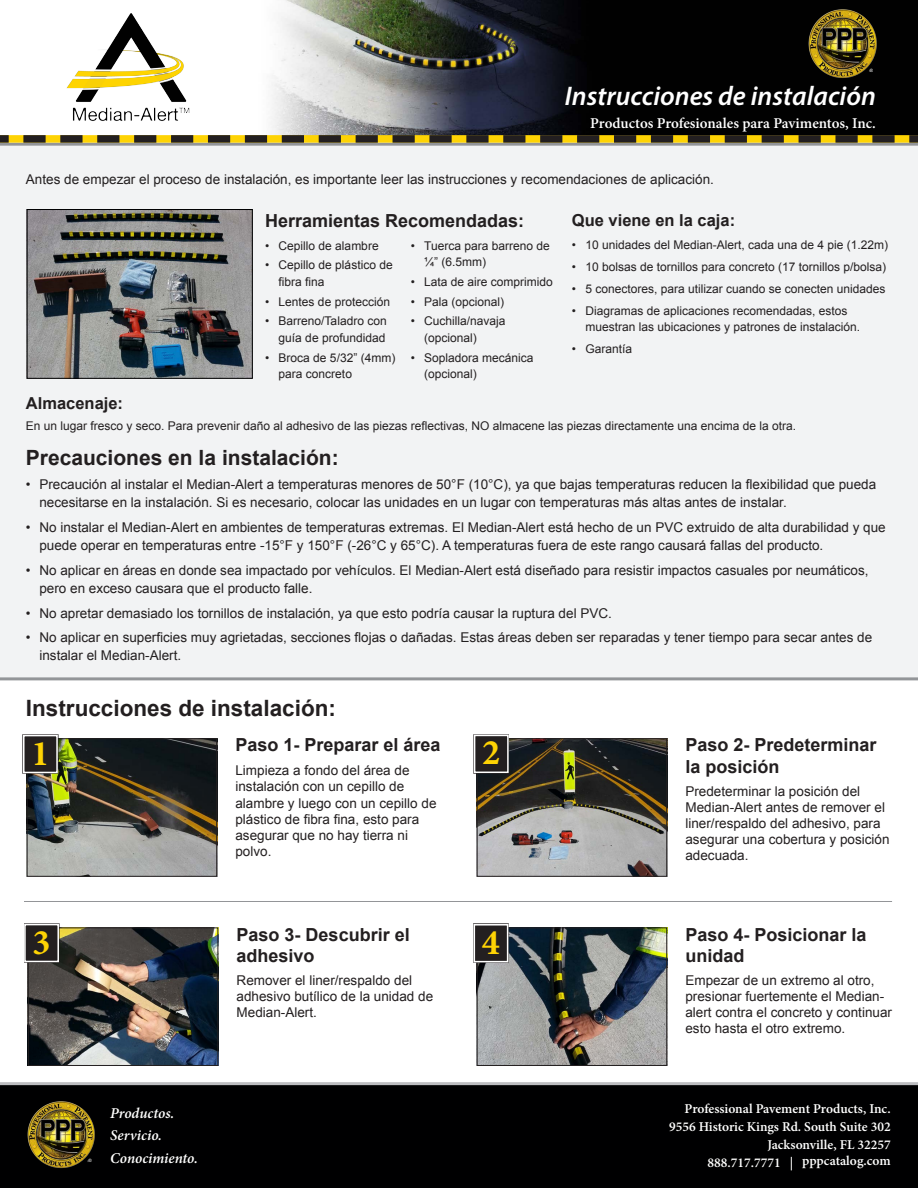
<style>
.page{position:relative;width:918px;height:1188px;background:#fff}
.page>*{position:absolute;margin:0;border:0;box-sizing:border-box;transform-origin:0 0}
.t1{font:700 36px "Minion Pro";color:#fed304}
.t2{font:italic 600 27px "Myriad Pro";color:#fff}
.t3{font:700 22.5px "Arial";color:#231f20}
.t4{font:700 21px "Arial";color:#231f20}
.t5{font:700 18px/21.6px "Arial";color:#231f20}
.t6{font:700 16.5px "Arial";color:#231f20}
.t7{font:600 15px "Minion Pro";color:#fff}
.t8{font:italic 600 15px "Minion Pro";color:#fff}
.t9{font:13.5px/16.2px "Arial";color:#231f20}
.t10{font:600 13.5px "Minion Pro";color:#fff}
.t11{font:12px/16.5px "Arial";color:#231f20}
.t12{font:4.5px "Arial";color:#fff}
</style>
<div class="page">
<img style="left:271px;top:0;width:647px;height:135px">
<div style="left:0;top:1082px;width:918px;height:106px;background:#000001"></div>
<div style="left:0;top:143px;width:918px;height:537px;background:#f2f3f4"></div>
<svg style="left:0;top:135px;width:918px;height:8px;background:#806c1a"></svg>
<img style="left:807px;top:9px;width:70px;height:69px">
<img style="left:27px;top:1101px;width:69px;height:68px">
<img style="left:29px;top:740px;width:186px;height:135px">
<div style="left:27px;top:738px;width:190px;height:139px;border:1px solid #231f20"></div>
<img style="left:479px;top:740px;width:186px;height:135px">
<div style="left:477px;top:738px;width:190px;height:139px;border:1px solid #231f20"></div>
<img style="left:29px;top:211px;width:222px;height:166px">
<div style="left:27px;top:209px;width:226px;height:170px;border:1px solid #000001"></div>
<img style="left:479px;top:930px;width:186px;height:134px">
<div style="left:477px;top:928px;width:190px;height:138px;border:1px solid #231f20"></div>
<div style="left:22px;top:734px;width:36px;height:40px;background:#231f20;opacity:.75"></div>
<div style="left:24px;top:736px;width:33px;height:36px;background:#231f20"></div>
<div style="left:23px;top:735px;width:35px;height:38px;border:2px solid #fff"></div>
<div style="left:473px;top:734px;width:36px;height:40px;background:#231f20;opacity:.75"></div>
<div style="left:475px;top:735px;width:33px;height:37px;background:#231f20"></div>
<div style="left:474px;top:735px;width:35px;height:38px;border:2px solid #fff"></div>
<div style="left:473px;top:923px;width:36px;height:40px;background:#231f20;opacity:.75"></div>
<div style="left:474px;top:925px;width:34px;height:37px;background:#231f20"></div>
<div style="left:474px;top:924px;width:34px;height:38px;border:2px solid #fff"></div>
<img style="left:30px;top:930px;width:186px;height:134px">
<div style="left:28px;top:928px;width:190px;height:138px;border:1px solid #231f20"></div>
<div style="left:24px;top:923px;width:36px;height:40px;background:#231f20;opacity:.75"></div>
<div style="left:25px;top:925px;width:33px;height:36px;background:#231f20"></div>
<div style="left:24px;top:924px;width:35px;height:38px;border:2px solid #fff"></div>
<hr style="left:24px;top:901px;width:868px;height:1px;background:#939598">
<img style="left:67px;top:14px;width:123px;height:107px">
<p class="t12" style="left:870px;top:68px;width:5px">®</p>
<p class="t2" style="left:565px;top:79px;width:312px">Instrucciones de instalación</p>
<p class="t7" style="left:590px;top:113px;width:287px">Productos Profesionales para Pavimentos, Inc.</p>
<p class="t9" style="left:26px;top:171px;width:690px">Antes de empezar el proceso de instalación, es importante leer las instrucciones y recomendaciones de aplicación.</p>
<p class="t5" style="left:265px;top:210px;width:261px">Herramientas Recomendadas:</p>
<p class="t11" style="left:265px;top:237px;width:115px">• Cepillo de alambre</p>
<p class="t11" style="left:279px;top:257px;width:116px;text-indent:-14px">• Cepillo de plástico de fibra fina</p>
<p class="t11" style="left:265px;top:293px;width:126px">• Lentes de protección</p>
<p class="t11" style="left:265px;top:313px;width:123px;text-align:right">• Barreno/Taladro con guía de profundidad</p>
<p class="t11" style="left:279px;top:349px;width:118px;text-indent:-14px">• Broca de 5/32” (4mm) para concreto</p>
<p class="t11" style="left:424px;top:237px;width:127px;text-indent:-14px">• Tuerca para barreno de ¼” (6.5mm)</p>
<p class="t11" style="left:411px;top:273px;width:144px">• Lata de aire comprimido</p>
<p class="t11" style="left:411px;top:293px;width:95px">• Pala (opcional)</p>
<p class="t11" style="left:424px;top:313px;width:83px;text-indent:-14px">• Cuchilla/navaja (opcional)</p>
<p class="t11" style="left:424px;top:349px;width:111px;text-indent:-14px">• Sopladora mecánica (opcional)</p>
<p class="t6" style="left:572px;top:208px;width:165px">Que viene en la caja:</p>
<p class="t11" style="left:572px;top:236px;width:318px">• 10 unidades del Median-Alert, cada una de 4 pie (1.22m)</p>
<p class="t11" style="left:572px;top:258px;width:316px">• 10 bolsas de tornillos para concreto (17 tornillos p/bolsa)</p>
<p class="t11" style="left:572px;top:280px;width:315px">• 5 conectores, para utilizar cuando se conecten unidades</p>
<p class="t11" style="left:585px;top:302px;width:276px;text-indent:-14px">• Diagramas de aplicaciones recomendadas, estos muestran las ubicaciones y patrones de instalación.</p>
<p class="t11" style="left:572px;top:340px;width:62px">• Garantía</p>
<p class="t6" style="left:26px;top:392px;width:99px">Almacenaje:</p>
<p class="t11" style="left:26px;top:418px;width:772px">En un lugar fresco y seco. Para prevenir daño al adhesivo de las piezas reflectivas, NO almacene las piezas directamente una encima de la otra.</p>
<p class="t4" style="left:26px;top:442px;width:314px">Precauciones en la instalación:</p>
<p class="t9" style="left:39px;top:476px;width:838px;line-height:18px;text-indent:-14px">• Precaución al instalar el Median-Alert a temperaturas menores de 50°F (10°C), ya que bajas temperaturas reducen la flexibilidad que pueda necesitarse en la instalación. Si es necesario, colocar las unidades en un lugar con temperaturas más altas antes de instalar.</p>
<p class="t9" style="left:39px;top:518px;width:848px;line-height:18px;text-indent:-14px">• No instalar el Median-Alert en ambientes de temperaturas extremas. El Median-Alert está hecho de un PVC extruido de alta durabilidad y que puede operar en temperaturas entre -15°F y 150°F (-26°C y 65°C). A temperaturas fuera de este rango causará fallas del producto.</p>
<p class="t9" style="left:39px;top:561px;width:831px;line-height:18px;text-indent:-14px">• No aplicar en áreas en donde sea impactado por vehículos. El Median-Alert está diseñado para resistir impactos casuales por neumáticos, pero en exceso causara que el producto falle.</p>
<p class="t9" style="left:26px;top:605px;width:588px">• No apretar demasiado los tornillos de instalación, ya que esto podría causar la ruptura del PVC.</p>
<p class="t9" style="left:39px;top:629px;width:834px;line-height:18px;text-indent:-14px">• No aplicar en superficies muy agrietadas, secciones flojas o dañadas. Estas áreas deben ser reparadas y tener tiempo para secar antes de instalar el Median-Alert.</p>
<p class="t3" style="left:26px;top:692px;width:312px">Instrucciones de instalación:</p>
<p class="t5" style="left:235px;top:735px;width:207px">Paso 1- Preparar el área</p>
<p class="t5" style="left:685px;top:735px;width:193px">Paso 2- Predeterminar la posición</p>
<p class="t1" style="left:31px;top:728px;width:20px">1</p>
<p class="t1" style="left:482px;top:728px;width:19px">2</p>
<p class="t9" style="left:235px;top:762px;width:203px">Limpieza a fondo del área de instalación con un cepillo de alambre y luego con un cepillo de plástico de fibra fina, esto para asegurar que no hay tierra ni polvo.</p>
<p class="t9" style="left:685px;top:783px;width:206px">Predeterminar la posición del<br>Median-Alert antes de remover el liner/respaldo del adhesivo, para asegurar una cobertura y posición adecuada.</p>
<p class="t1" style="left:33px;top:917px;width:20px">3</p>
<p class="t12" style="left:89px;top:1158px;width:5px">®</p>
<p class="t8" style="left:110px;top:1102px;width:66px">Productos.</p>
<p class="t8" style="left:110px;top:1125px;width:53px">Servicio.</p>
<p class="t8" style="left:110px;top:1147px;width:89px">Conocimiento.</p>
<p class="t5" style="left:237px;top:924px;width:175px">Paso 3- Descubrir el adhesivo</p>
<p class="t9" style="left:237px;top:972px;width:198px">Remover el liner/respaldo del adhesivo butílico de la unidad de<br>Median-Alert.</p>
<p class="t1" style="left:482px;top:917px;width:19px">4</p>
<p class="t5" style="left:685px;top:924px;width:183px">Paso 4- Posicionar la unidad</p>
<p class="t9" style="left:685px;top:972px;width:208px">Empezar de un extremo al otro, presionar fuertemente el Median&shy;alert contra el concreto y continuar esto hasta el otro extremo.</p>
<p class="t10" style="left:685px;top:1099px;width:208px">Professional Pavement Products, Inc.</p>
<p class="t10" style="left:669px;top:1117px;width:223px">9556 Historic Kings Rd. South Suite 302</p>
<p class="t10" style="left:767px;top:1135px;width:125px">Jacksonville, FL 32257</p>
<p class="t10" style="left:708px;top:1152px;width:185px">888.717.7771 | pppcatalog.com</p>
</div>
